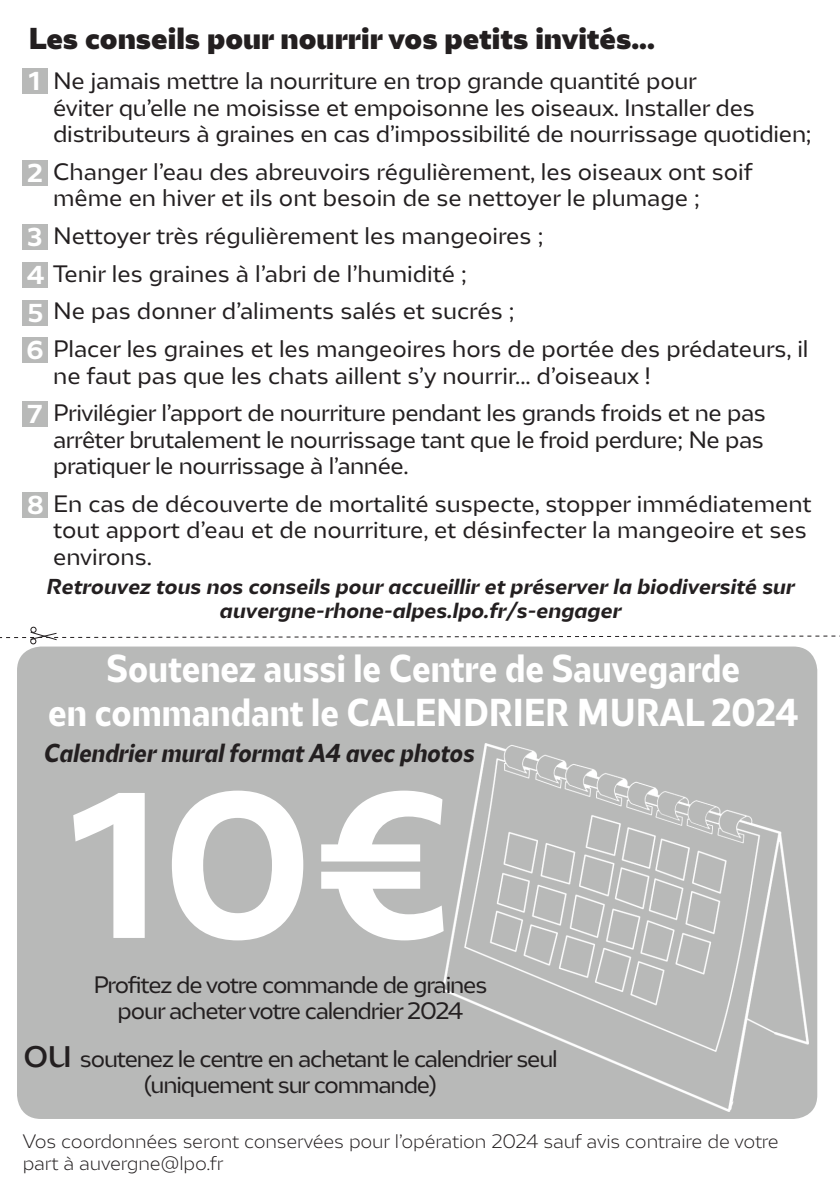
<style>
.page{position:relative;width:840px;height:1191px;background:#fff}
.page>*{position:absolute;margin:0;border:0;box-sizing:border-box;transform-origin:0 0}
.t1{font:700 192px "LPO";color:#fff}
.t2{font:700 condensed 36px/43.2px "LPO";color:#fff;text-align:center}
.t3{font:900 28px "LPO";color:#231f20}
.t4{font:italic 700 condensed 24px "LPO";color:#231f20}
.t5{font:700 24px "LPO";color:#fff}
.t6{font:22px/26.4px "LPO";letter-spacing:-.01em;color:#231f20}
.t7{font:22px/26.4px "LPO";letter-spacing:-.05em;color:#231f20;text-align:center}
.t8{font:italic 700 20px/24px "LPO";color:#231f20;text-align:center}
.t9{font:300 18px/21.6px "LPO";letter-spacing:-.01em;color:#231f20}
.s1{font-weight:700;font-size:24px;color:#fff}
.s2{font-size:40px}
</style>
<div class="page">
<div style="left:17px;top:646px;width:799px;height:473px;background:#b8b9b8;border-radius:24px"></div>
<div style="left:30px;top:626px;width:7px;height:7px;border:1px solid #231f20;border-radius:50%"></div>
<svg style="left:0;top:631px;width:836px;height:13px"></svg>
<div style="left:23px;top:69px;width:25px;height:25px;background:#b8b9b8"></div>
<div style="left:23px;top:160px;width:25px;height:26px;background:#b8b9b8"></div>
<div style="left:23px;top:225px;width:25px;height:25px;background:#b8b9b8"></div>
<div style="left:23px;top:263px;width:25px;height:25px;background:#b8b9b8"></div>
<div style="left:23px;top:300px;width:25px;height:26px;background:#b8b9b8"></div>
<div style="left:23px;top:337px;width:25px;height:25px;background:#b8b9b8"></div>
<div style="left:23px;top:401px;width:25px;height:26px;background:#b8b9b8"></div>
<div style="left:23px;top:493px;width:25px;height:25px;background:#b8b9b8"></div>
<img style="left:442px;top:743px;width:366px;height:368px">
<p class="t3" style="left:28px;top:21px;width:627px">Les conseils pour nourrir vos petits invités...</p>
<p class="t5" style="left:29px;top:67px;width:13px">1</p>
<p class="t6" style="left:53px;top:68px;width:759px">Ne jamais mettre la nourriture en trop grande quantité pour<br>éviter qu’elle ne moisisse et empoisonne les oiseaux. I nstaller des distributeurs à graines en cas d’impossibilité de nourrissage quotidien;</p>
<p class="t6" style="left:27px;top:159px;width:726px"><span class="s1">2</span> Changer l’eau des abreuvoirs régulièrement, les oiseaux ont soif</p>
<p class="t6" style="left:53px;top:185px;width:648px">même en hiver et ils ont besoin de se nettoyer le plumage ;</p>
<p class="t6" style="left:27px;top:223px;width:517px"><span class="s1">3</span> Nettoyer très régulièrement les mangeoires ;</p>
<p class="t5" style="left:27px;top:260px;width:19px">4</p>
<p class="t6" style="left:28px;top:298px;width:488px"><span class="s1">5</span> Ne pas donner d’aliments salés et sucrés ;</p>
<p class="t6" style="left:53px;top:260px;width:415px">Tenir les graines à l’abri de l’humidité ;</p>
<p class="t6" style="left:53px;top:336px;width:756px;text-indent:-27px"><span class="s1">6</span> Placer les graines et les mangeoires hors de portée des prédateurs, il ne faut pas que les chats aillent s’y nourrir... d’oiseaux !</p>
<p class="t6" style="left:53px;top:400px;width:713px;text-align:justify">Privilégier l’apport de nourriture pendant les grands froids et ne pas arrêter brutalement le nourrissage tant que le froid perdure; Ne pas pratiquer le nourrissage à l’année.</p>
<p class="t6" style="left:53px;top:491px;width:759px;text-indent:-26px"><span class="s1">8</span> En cas de découverte de mortalité suspecte, stopper immédiatement tout apport d’eau et de nourriture, et désinfecter la mangeoire et ses environs.</p>
<p class="t5" style="left:28px;top:399px;width:16px">7</p>
<p class="t8" style="left:46px;top:575px;width:749px">Retrouvez tous nos conseils pour accueillir et préserver la biodiversité sur auvergne-rhone-alpes.lpo.fr/s-engager</p>
<h2 class="t2" style="left:48px;top:648px;width:751px">Soutenez aussi le Centre de Sauvegarde<br>en commandant le CALENDRIER MURAL 2024</h2>
<p class="t4" style="left:44px;top:738px;width:432px">Calendrier mural format A4 avec photos</p>
<h1 class="t1" style="left:72px;top:748px;width:381px">10€</h1>
<p class="t7" style="left:93px;top:971px;width:395px">Profitez de votre commande de graines pour acheter votre calendrier 2024</p>
<p class="t7" style="left:23px;top:1046px;width:536px"><span class="s2">ou</span> soutenez le centre en achetant le calendrier seul (uniquement sur commande)</p>
<p class="t9" style="left:23px;top:1131px;width:757px">Vos coordonnées seront conservées pour l’opération 2024 sauf avis contraire de votre part à auvergne@lpo.fr</p>
</div>
